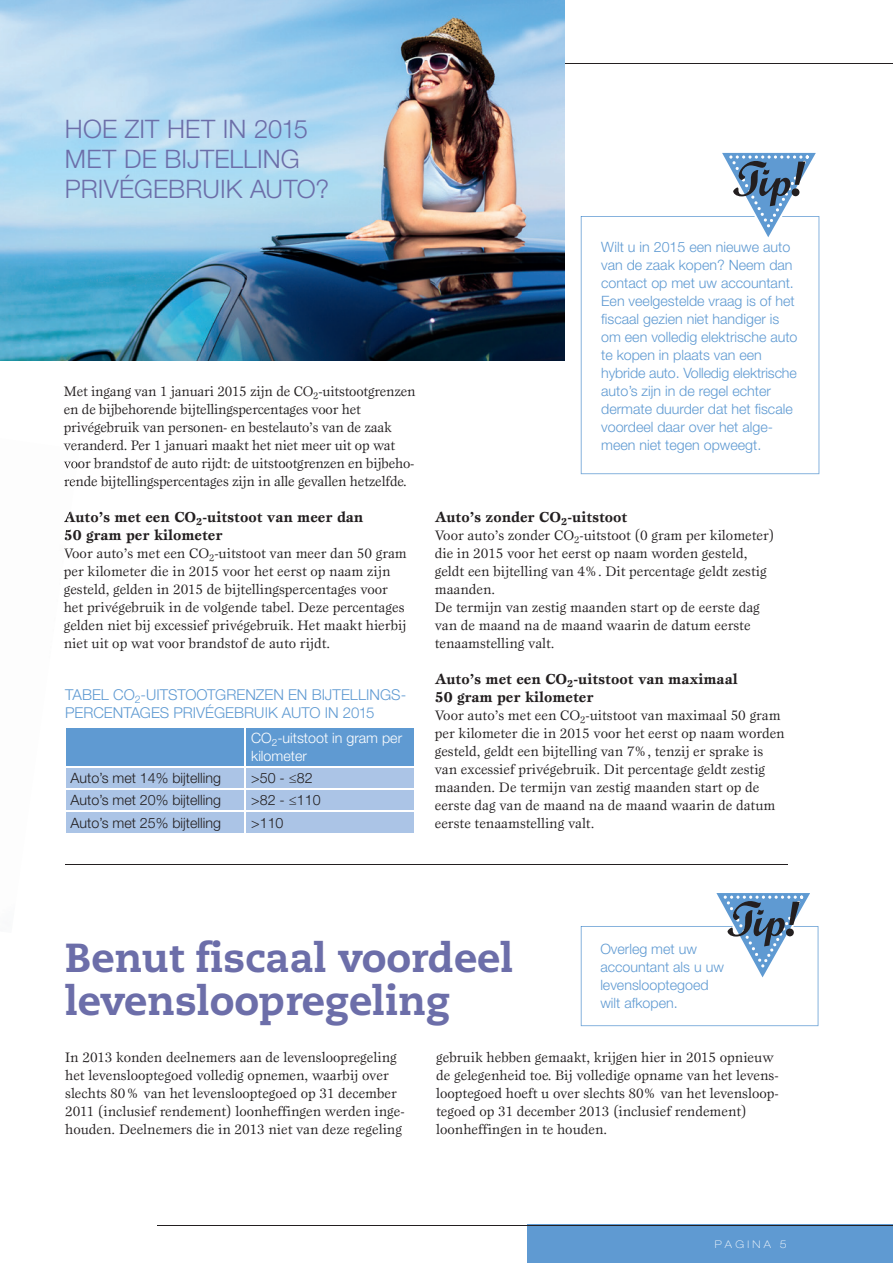
<style>
.page{position:relative;width:893px;height:1263px;background:#fff}
.page>*{position:absolute;margin:0;border:0;box-sizing:border-box;transform-origin:0 0}
.t1{font:800 40.5px/43.5px "Caecilia LT Std";color:#6c6ea9}
.t2{font:300 25.5px/30px "Helvetica Neue LT Std";letter-spacing:.005em;color:#6c6ea9}
.t3{font:700 15px/18px "Esprit Std";color:#231f20}
.t4{font:300 15px/18px "Helvetica Neue LT Std";color:#5f9ad2}
.t5{font:14.25px/18px "Esprit Std";color:#231f20}
.t6{font:300 14.25px/18px "Helvetica Neue LT Std";color:#5f9ad2}
.t7{font:300 14.25px "Helvetica Neue LT Std";color:#231f20}
.t8{font:300 14.25px/18px "Helvetica Neue LT Std";color:#fff}
.t9{font:100 expanded 10.5px "Helvetica Neue LT Std";letter-spacing:.315em;color:#fff}
</style>
<div class="page">
<svg style="left:581px;top:216px;width:238px;height:258px"></svg>
<hr style="left:65px;top:864px;width:723px;height:1px;background:#231f20">
<svg style="left:66px;top:728px;width:348px;height:105px;background:#94b8e0"></svg>
<hr style="left:245px;top:811px;width:171px;height:1px;background:#fff">
<hr style="left:244px;top:812px;width:2px;height:21px;background:#fff">
<hr style="left:157px;top:63px;width:736px;height:1px;background:#231f20">
<svg style="left:581px;top:893px;width:237px;height:133px"></svg>
<svg style="left:719px;top:152px;width:99px;height:89px"></svg>
<img style="left:0;top:0;width:564px;height:360px">
<img style="left:64px;top:522px;width:15px;height:218px">
<img style="left:66px;top:447px;width:13px;height:4px">
<img style="left:64px;top:461px;width:14px;height:8px">
<svg style="left:64px;top:479px;width:11px;height:8px"></svg>
<svg style="left:64px;top:511px;width:7px;height:11px"></svg>
<img style="left:65px;top:529px;width:3px;height:14px">
<div style="left:528px;top:1225px;width:365px;height:38px;background:#5f9ad2"></div>
<hr style="left:157px;top:1225px;width:736px;height:1px;background:#231f20">
<h2 class="t2" style="left:65px;top:113px;width:266px">HOE ZIT HET IN 2015<br>MET DE BIJTELLING<br>PRIVÉGEBRUIK AUTO?</h2>
<p class="t5" style="left:64px;top:382px;width:353px">Met ingang van 1 januari 2015 zijn de CO<sub>2</sub>-uitstootgrenzen en de bijbehorende bijtellingspercentages voor het privégebruik van personen- en bestelauto’s van de zaak veranderd. Per 1 januari maakt het niet meer uit op wat voor brandstof de auto rijdt: de uitstootgrenzen en bijbeho&shy;rende bijtellingspercentages zijn in alle gevallen hetzelfde.</p>
<p class="t3" style="left:64px;top:508px;width:301px">Auto’s met een CO<sub>2</sub>-uitstoot van meer dan<br>50 gram per kilometer</p>
<p class="t5" style="left:64px;top:544px;width:344px">Voor auto’s met een CO<sub>2</sub>-uitstoot van meer dan 50 gram per kilometer die in 2015 voor het eerst op naam zijn gesteld, gelden in 2015 de bijtellingspercentages voor het privégebruik in de volgende tabel. Deze percentages gelden niet bij excessief privégebruik. Het maakt hierbij niet uit op wat voor brandstof de auto rijdt.</p>
<p class="t4" style="left:65px;top:685px;width:343px">TABEL CO<sub>2</sub>-UITSTOOTGRENZEN EN BIJTELLINGS-<br>PERCENTAGES PRIVÉGEBRUIK AUTO IN 2015</p>
<p class="t8" style="left:251px;top:729px;width:152px">CO<sub>2</sub>-uitstoot in gram per kilometer</p>
<p class="t7" style="left:71px;top:769px;width:152px">Auto’s met 14% bijtelling</p>
<p class="t7" style="left:251px;top:769px;width:63px">&gt;50 - ≤82</p>
<p class="t7" style="left:71px;top:791px;width:152px">Auto’s met 20% bijtelling</p>
<p class="t7" style="left:251px;top:791px;width:71px">&gt;82 - ≤110</p>
<p class="t7" style="left:71px;top:814px;width:152px">Auto’s met 25% bijtelling</p>
<p class="t7" style="left:251px;top:814px;width:34px">&gt;110</p>
<p class="t6" style="left:601px;top:238px;width:198px">Wilt u in 2015 een nieuwe auto van de zaak kopen? Neem dan contact op met uw accountant.<br>Een veelgestelde vraag is of het fiscaal gezien niet handiger is om een volledig elektrische auto te kopen in plaats van een hybride auto. Volledig elektrische auto’s zijn in de regel echter dermate duurder dat het fiscale voordeel daar over het alge&shy;meen niet tegen opweegt.</p>
<p class="t3" style="left:435px;top:508px;width:194px">Auto’s zonder CO<sub>2</sub>-uitstoot</p>
<p class="t5" style="left:435px;top:526px;width:341px">Voor auto’s zonder CO<sub>2</sub>-uitstoot (0 gram per kilometer) die in 2015 voor het eerst op naam worden gesteld, geldt een bijtelling van 4%. Dit percentage geldt zestig maanden.<br>De termijn van zestig maanden start op de eerste dag van de maand na de maand waarin de datum eerste tenaamstelling valt.</p>
<p class="t3" style="left:435px;top:670px;width:304px">Auto’s met een CO<sub>2</sub>-uitstoot van maximaal<br>50 gram per kilometer</p>
<p class="t5" style="left:435px;top:706px;width:351px">Voor auto’s met een CO<sub>2</sub>-uitstoot van maximaal 50 gram per kilometer die in 2015 voor het eerst op naam worden gesteld, geldt een bijtelling van 7%, tenzij er sprake is van excessief privégebruik. Dit percentage geldt zestig maanden. De termijn van zestig maanden start op de eerste dag van de maand na de maand waarin de datum eerste tenaamstelling valt.</p>
<h1 class="t1" style="left:65px;top:936px;width:450px">Benut fiscaal voordeel levensloopregeling</h1>
<p class="t6" style="left:600px;top:940px;width:125px">Overleg met uw accountant als u uw levens looptegoed wilt afkopen.</p>
<p class="t5" style="left:65px;top:1048px;width:341px">In 2013 konden deelnemers aan de levensloopregeling het levenslooptegoed volledig opnemen, waarbij over slechts 80% van het levenslooptegoed op 31 december 2011 (inclusief rendement) loonheffingen werden inge&shy;houden. Deelnemers die in 2013 niet van deze regeling</p>
<p class="t5" style="left:436px;top:1048px;width:344px">gebruik hebben gemaakt, krijgen hier in 2015 opnieuw de gelegenheid toe. Bij volledige opname van het levens&shy;looptegoed hoeft u over slechts 80% van het levensloop&shy;tegoed op 31 december 2013 (inclusief rendement) loonheffingen in te houden.</p>
<p class="t9" style="left:715px;top:1237px;width:73px">PAGINA 5</p>
</div>
